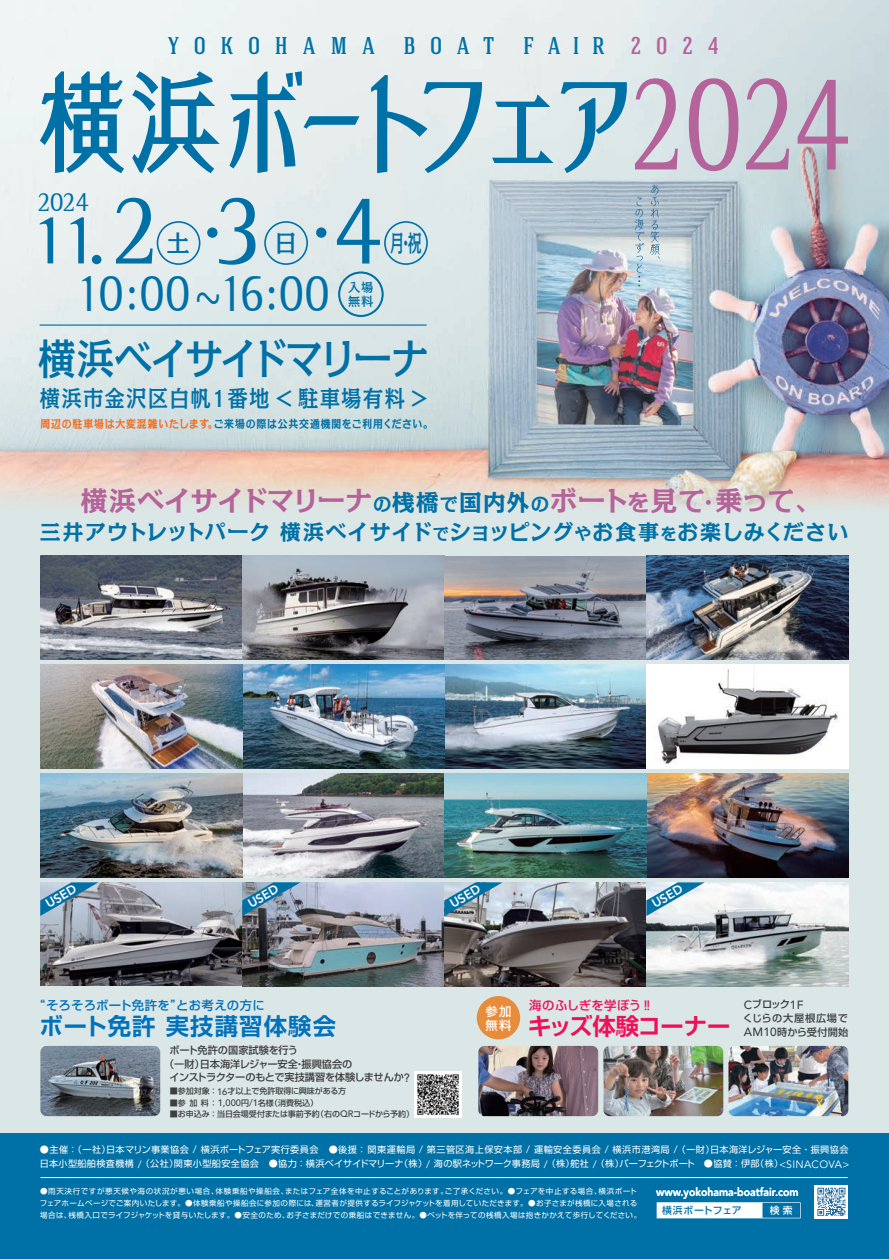
<style>
.page{position:relative;width:889px;height:1259px;background:#dbe7e7}
.page>*{position:absolute;margin:0;border:0;box-sizing:border-box;transform-origin:0 0}
.t1{font:144.9px "Rotis Semi Serif";color:#b4649b;scale:.76 1}
.t2{font:104.55px "Rotis Semi Serif";color:#0071a7;scale:.9 1}
.t3{font:73.2px "Rotis Semi Serif";color:#0071a7}
.t4{font:56.25px "Kakumin Pro";color:#0071a7}
.t5{font:55.95px "Rotis Semi Serif";letter-spacing:-.005em;color:#0071a7;scale:.85 1}
.t6{font:500 42.45px "Kakumin Pro";letter-spacing:-.085em;color:#0071a7;scale:.9 1}
.t7{font:28.5px "Rotis Semi Serif";color:#0071a7;scale:.9 1}
.t8{font:700 27px "Kakumin Pro";letter-spacing:-.02em;color:#b4649b}
.t9{font:500 24.15px "Hagin Caps";letter-spacing:.605em;color:#0071a7}
.t10{font:500 23.4px "Kakumin Pro";color:#0071a7;scale:.6 1}
.t11{font:500 23.4px "Kakumin Pro";color:#0071a7}
.t12{font:700 23.25px "Shin Go Pro De";letter-spacing:.05em;color:#0072bc}
.t13{font:700 23.25px "Shin Go Pro De";letter-spacing:-.025em;color:#ee1059}
.t14{font:500 22.8px "Kakumin Pro";letter-spacing:.045em;color:#0071a7;scale:.9 1}
.t15{font:700 21px "Kakumin Pro";letter-spacing:.045em;color:#0071a7}
.t16{font:500 12.45px "Shin Go Pro";letter-spacing:.015em;color:#0072bc}
.t17{font:800 12.45px "Avenir";color:#fff}
.t18{font:500 12.45px "Shin Go Pro";letter-spacing:.015em;color:#ee1059}
.t19{font:500 12.45px/13.4px "Kakumin Pro";color:#0071a7}
.t20{font:500 12.3px/13.8px "Shin Go Pro";color:#fff}
.t21{font:800 11.7px "Avenir";color:#fff;scale:.9 1}
.t22{font:700 10.95px "Kakumin Pro";letter-spacing:.085em;color:#0071a7;scale:.9 1}
.t23{font:500 10.2px "Shin Go Pro";letter-spacing:-.01em;color:#3e3e3f}
.t24{font:500 10.2px/13.8px "Shin Go Pro";letter-spacing:.025em;color:#3e3e3f}
.t25{font:500 10.2px "Shin Go Pro";letter-spacing:-.03em;color:#3e3e3f}
.t26{font:500 9.75px "Shin Go Pro";letter-spacing:.015em;color:#0071a7}
.t27{font:500 9.75px "Shin Go Pro";color:#fff}
.t28{font:9.15px/14.5px "Shin Go Pro";letter-spacing:.04em;color:#fff}
.t29{font:500 7.95px "Shin Go Pro";color:#3e3e3f}
.t30{font:7.5px/12.3px "Shin Go Pro";letter-spacing:.04em;color:#fff}
.t31{font:7.5px "Shin Go Pro";letter-spacing:.07em;color:#fff}
.s1{color:#b4649b}
.s2{font-family:"Adobe Garamond"}
.s3{font-family:"Rotis Sans Serif"}
.s4{color:#f36e21}
.s5{font-size:18.45px;color:#0071a7}
.s6{font-size:22.8px;color:#0071a7}
.s7{font-size:22.8px}
.s8{font-size:16.5px}
.s9{font-size:16.35px}
.s10{font-family:"Avenir";font-size:11.85px}
.s11{font-family:"Avenir";font-size:9.3px}
.s12{font-family:"Avenir";font-size:10.65px}
</style>
<div class="page">
<img style="left:0;top:0;width:889px;height:509px">
<img style="left:40px;top:773px;width:808px;height:104px">
<img style="left:40px;top:665px;width:808px;height:103px">
<img style="left:40px;top:556px;width:808px;height:103px">
<img style="left:40px;top:882px;width:808px;height:104px">
<img style="left:40px;top:1046px;width:120px;height:70px">
<img style="left:478px;top:1046px;width:120px;height:70px">
<img style="left:603px;top:1046px;width:120px;height:70px">
<img style="left:728px;top:1046px;width:120px;height:70px">
<div style="left:0;top:1133px;width:889px;height:126px;background:#0071a7"></div>
<svg style="left:229px;top:71px;width:130px;height:102px"></svg>
<svg style="left:371px;top:75px;width:111px;height:98px"></svg>
<svg style="left:492px;top:94px;width:61px;height:69px"></svg>
<svg style="left:561px;top:82px;width:66px;height:91px"></svg>
<svg style="left:132px;top:71px;width:88px;height:102px"></svg>
<svg style="left:40px;top:71px;width:84px;height:102px;background:#78b3cd"></svg>
<svg style="left:656px;top:1202px;width:144px;height:16px"></svg>
<svg style="left:814px;top:1185px;width:34px;height:33px"></svg>
<svg style="left:817px;top:1187px;width:28px;height:28px"></svg>
<hr style="left:40px;top:1177px;width:807px;height:1px;background:#fff">
<svg style="left:650px;top:185px;width:10px;height:74px"></svg>
<svg style="left:635px;top:197px;width:9px;height:89px"></svg>
<svg style="left:338px;top:271px;width:46px;height:46px"></svg>
<hr style="left:40px;top:324px;width:386px;height:2px;background:#0071a7">
<svg style="left:157px;top:221px;width:43px;height:44px"></svg>
<svg style="left:264px;top:221px;width:44px;height:44px"></svg>
<svg style="left:384px;top:221px;width:44px;height:44px"></svg>
<svg style="left:40px;top:882px;width:59px;height:34px;background:#709cb7"></svg>
<svg style="left:242px;top:882px;width:58px;height:34px;background:#5c8aa8"></svg>
<svg style="left:444px;top:882px;width:58px;height:34px"></svg>
<svg style="left:646px;top:882px;width:58px;height:34px"></svg>
<div style="left:477px;top:996px;width:43px;height:43px;background:#e98c3a;border-radius:50%"></div>
<img style="left:414px;top:1071px;width:47px;height:47px">
<h3 class="t7" style="left:37px;top:185px;width:59px">2024</h3>
<h3 class="t3" style="left:29px;top:196px;width:78px">11.</h3>
<h2 class="t2" style="left:110px;top:167px;width:56px">2</h2>
<h3 class="t9" style="left:168px;top:30px;width:552px">YOKOHAMA BOAT FAIR <span class="s1">2024</span></h3>
<h1 class="t1" style="left:628px;top:36px;width:294px">2024</h1>
<h2 class="t2" style="left:214px;top:167px;width:188px">3 4</h2>
<h3 class="t4" style="left:184px;top:188px;width:167px">・ ・</h3>
<h3 class="t11" style="left:166px;top:224px;width:25px">土</h3>
<h3 class="t11" style="left:274px;top:225px;width:25px">日</h3>
<h3 class="t10" style="left:390px;top:224px;width:54px">月・祝</h3>
<h3 class="t5" style="left:75px;top:260px;width:300px">10<span class="s2">:</span>00<span class="s3">~</span>16<span class="s2">:</span>00</h3>
<h3 class="t19" style="left:348px;top:279px;width:27px">入場無料</h3>
<h3 class="t6" style="left:38px;top:325px;width:436px">横浜ベイサイドマリーナ</h3>
<h3 class="t14" style="left:40px;top:380px;width:432px">横浜市金沢区白帆１番地 &lt; 駐車場有料 &gt;</h3>
<p class="t22" style="left:40px;top:415px;width:438px"><span class="s4">周辺の駐車場は大変混雑いたします。</span>ご来場の際は公共交通機関をご利用ください。</p>
<h3 class="t8" style="left:81px;top:479px;width:739px">横浜ベイサイドマリーナ<span class="s5">の</span><span class="s6">桟橋</span><span class="s5">で</span><span class="s6">国内外</span><span class="s5">の</span>ボート<span class="s7">を</span>見て<span class="s7">･</span>乗って<span class="s7">、</span></h3>
<h3 class="t15" style="left:40px;top:515px;width:810px">三井アウトレットパーク 横浜ベイサイド<span class="s8">で</span>ショッピング<span class="s8">や</span>お食事<span class="s9">を</span>お楽しみください</h3>
<h3 class="t17" style="left:43px;top:898px;width:35px;rotate:-30deg">USED</h3>
<h3 class="t17" style="left:245px;top:898px;width:35px;rotate:-30deg">USED</h3>
<h3 class="t17" style="left:447px;top:898px;width:35px;rotate:-30deg">USED</h3>
<h3 class="t17" style="left:649px;top:898px;width:35px;rotate:-30deg">USED</h3>
<h3 class="t16" style="left:33px;top:994px;width:234px">“そろそろボート免許を”とお考えの方に</h3>
<h3 class="t18" style="left:529px;top:994px;width:125px">海のふしぎを学ぼう‼</h3>
<h3 class="t12" style="left:40px;top:1007px;width:298px">ボート免許実技講習体験会</h3>
<h3 class="t13" style="left:528px;top:1007px;width:204px">キッズ体験コーナー</h3>
<p class="t23" style="left:170px;top:1042px;width:130px">ボート免許の国家試験を行う</p>
<p class="t23" style="left:164px;top:1055px;width:190px">（一財）日本海洋レジャー安全・振興協会の</p>
<p class="t25" style="left:169px;top:1069px;width:242px">インストラクターのもとで実技講習を体験しませんか<span class="s10">?</span></p>
<p class="t29" style="left:170px;top:1084px;width:178px">■参加対象：<span class="s11">16</span>才以上で免許取得に興味がある方</p>
<p class="t29" style="left:170px;top:1096px;width:150px">■参加料： <span class="s11">1,000</span>円<span class="s11">/1</span>名様（消費税込）</p>
<p class="t29" style="left:170px;top:1107px;width:246px">■お申込み：当日会場受付または事前予約（右の<span class="s11">QR</span>コードから予約）</p>
<h3 class="t20" style="left:485px;top:1003px;width:27px">参加無料</h3>
<p class="t24" style="left:743px;top:996px;width:107px"><span class="s10">C</span>ブロック<span class="s10">1F<br></span>くじらの大屋根広場で<br><span class="s10">AM10</span>時から受付開始</p>
<p class="t28" style="left:40px;top:1141px;width:811px">●主催：（一社）日本マリン事業協会 <span class="s12">/</span> 横浜ボートフェア実行委員会　●後援：関東運輸局 <span class="s12">/</span> 第三管区海上保安本部 <span class="s12">/</span> 運輸安全委員会 <span class="s12">/</span> 横浜市港湾局 <span class="s12">/</span> （一財）日本海洋レジャー安全・振興協会日本小型船舶検査機構 <span class="s12">/</span> （公社）関東小型船安全協会　●協力：横浜ベイサイドマリーナ（株）<span class="s12">/</span> 海の駅ネットワーク事務局 <span class="s12">/</span> （株）舵社 <span class="s12">/</span> （株）パーフェクトボート ●協賛：伊部（株）<span class="s12">&lt;SINACOVA&gt;</span></p>
<p class="t31" style="left:40px;top:1184px;width:598px">●雨天決行ですが悪天候や海の状況が悪い場合、体験乗船や操船会、またはフェア全体を中止することがあります。ご了承ください。●フェアを中止する場合、横浜ボート</p>
<p class="t21" style="left:656px;top:1184px;width:160px">www.yokohama-boatfair.com</p>
<p class="t30" style="left:40px;top:1196px;width:603px">フェアホームページでご案内いたします。●体験乗船や操船会に参加の際には、運営者が提供するライフジャケットを着用していただきます。●お子さまが桟橋に入場される場合は、桟橋入口でライフジャケットを貸与いたします。●安全のため、お子さまだけでの乗船はできません。●ペットを伴っての桟橋入場は抱きかかえて歩行してください。</p>
<p class="t26" style="left:662px;top:1202px;width:81px">横浜ボートフェア</p>
<p class="t27" style="left:770px;top:1202px;width:24px">検索</p>
</div>
